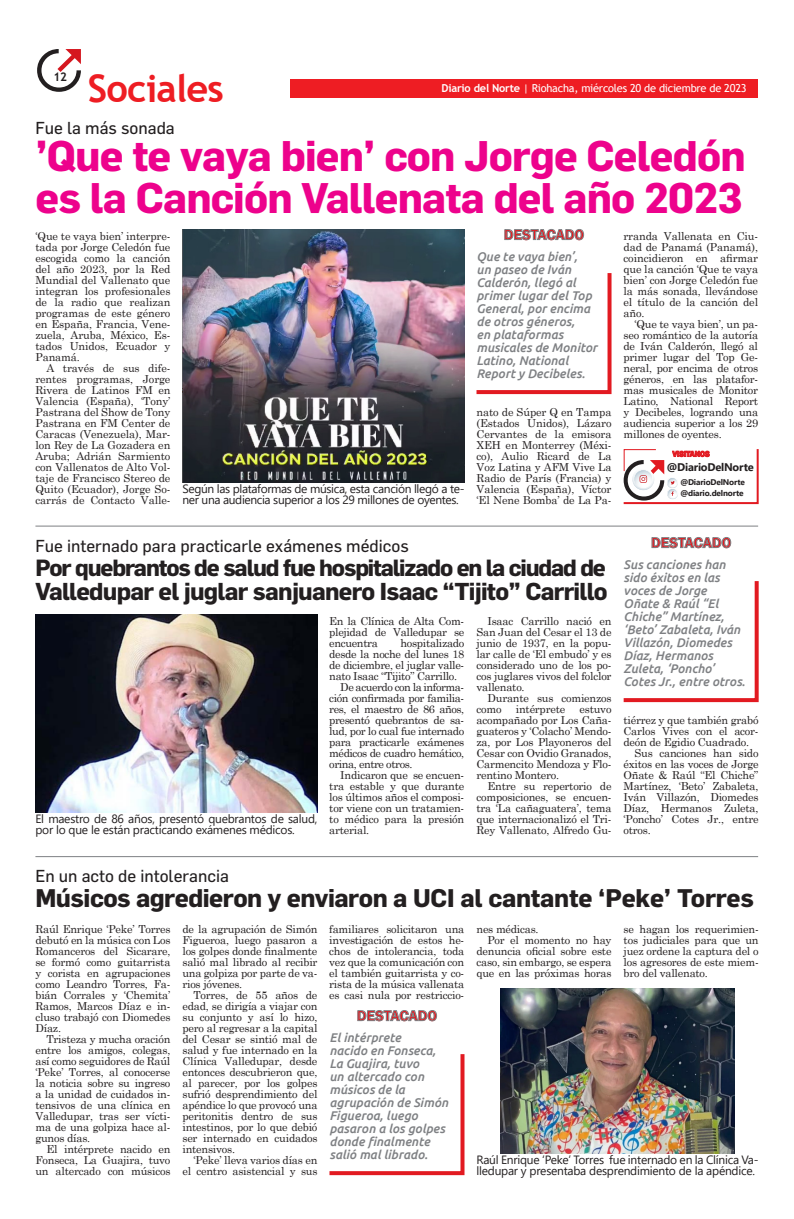
<style>
.page{position:relative;width:794px;height:1219px;background:#fff}
.page>*{position:absolute;margin:0;border:0;box-sizing:border-box;transform-origin:0 0}
.Título_medio_34pt{font:700 42px/42px "Flama";letter-spacing:-.02em;color:#ed028c}
.Texto_capitular{font:700 38px "Trebuchet MS";letter-spacing:-.02em;color:#ee1d23}
.Titulo_Medio_30Pt{font:700 25px "Flama";letter-spacing:-.02em;color:#231f20}
.Titulo_Medio_30Pt-2{font:700 24px "Flama";letter-spacing:-.03em;color:#231f20}
.Titulo_Medio_30Pt-3{font:700 23px "Flama";letter-spacing:-.05em;color:#231f20}
.Antetitulo{font:17px "Flama";color:#231f20}
.Destacado_Segoe_Bold{font:600 15px "Franklin Gothic";color:#e21a21}
.Destacado{font:italic 500 12.6px/13px "Ubuntu";color:#7e8083}
.Pié_de_foto{font:12px/11px "Segoe UI";letter-spacing:-.02em;color:#231f20}
.Texto_capitular-2{font:700 12px "Trebuchet MS";color:#231f20}
.Texto{font:700 11.1px "Segoe UI";letter-spacing:-.02em;color:#231f20}
.Texto-2{font:11px/11px "Century Schoolbook";letter-spacing:-.02em;color:#231f20;text-align:justify}
.Texto_sin_sangrias{font:11px/11px "Century Schoolbook";letter-spacing:-.025em;color:#231f20;text-align:justify}
.Texto-3{font:11px "Trebuchet MS";letter-spacing:-.02em;color:#fff}
.Texto-4{font:700 8.2px "Segoe UI";letter-spacing:-.02em;color:#231f20}
.Destacado_Segoe_Bold-2{font:600 8px "Franklin Gothic";color:#e21a21}
.s1{font-weight:700}
</style>
<div class="page">
<div style="left:290px;top:79px;width:468px;height:18px;background:#ee1d23"></div>
<svg style="left:37px;top:49px;width:44px;height:43px"></svg>
<img style="left:182px;top:229px;width:282px;height:253px">
<svg style="left:476px;top:273px;width:136px;height:122px"></svg>
<svg style="left:504px;top:229px;width:80px;height:11px"></svg>
<svg style="left:623px;top:449px;width:136px;height:56px"></svg>
<hr style="left:35px;top:526px;width:723px;height:1px;background:#7e8083">
<hr style="left:35px;top:856px;width:723px;height:1px;background:#7e8083">
<svg style="left:623px;top:581px;width:136px;height:122px"></svg>
<svg style="left:651px;top:537px;width:80px;height:11px"></svg>
<img style="left:35px;top:614px;width:282px;height:198px">
<img style="left:500px;top:988px;width:235px;height:166px">
<svg style="left:329px;top:1054px;width:136px;height:122px"></svg>
<svg style="left:357px;top:1010px;width:80px;height:11px"></svg>
<p class="Texto_capitular-2" style="left:54px;top:69px;width:15px">12</p>
<p class="Texto_capitular" style="left:88px;top:65px;width:138px">Sociales</p>
<p class="Texto-3" style="left:441px;top:81px;width:307px"><span class="s1">Diario del Norte</span> | Riohacha, miércoles 20 de diciembre de 2023</p>
<p class="Antetitulo" style="left:35px;top:118px;width:141px">Fue la más sonada</p>
<p class="Título_medio_34pt" style="left:35px;top:134px;width:711px">’Que te vaya bien’ con Jorge Celedón es la Canción Vallenata del año 2023</p>
<p class="Texto_sin_sangrias" style="left:35px;top:230px;width:136px">‘Que te vaya bien’ interpre&shy;tada por Jorge Celedón fue escogida como la canción del año 2023, por la Red Mundial del Vallenato que integran los profesionales de la radio que realizan programas de este género en España, Francia, Vene&shy;zuela, Aruba, México, Es&shy;tados Unidos, Ecuador y Panamá.</p>
<p class="Texto-2" style="left:35px;top:362px;width:136px;text-indent:11px">A través de sus dife&shy;rentes programas, Jorge Rivera de Latinos FM en Valencia (España), ‘Tony’ Pastrana del Show de Tony Pastrana en FM Center de Caracas (Venezuela), Mar&shy;lon Rey de La Gozadera en Aruba; Adrián Sarmiento con Vallenatos de Alto Vol&shy;taje de Francisco Stereo de Quito (Ecuador), Jorge So&shy;carrás de Contacto Valle-</p>
<p class="Pié_de_foto" style="left:182px;top:482px;width:283px">Según las plataformas de música, esta canción llegó a te&shy;ner una audiencia superior a los 29 millones de oyentes.</p>
<p class="Destacado_Segoe_Bold" style="left:504px;top:225px;width:82px">DESTACADO</p>
<p class="Destacado" style="left:476px;top:250px;width:122px">Que te vaya bien’,<br>un paseo de Iván<br>Calderón, llegó al primer lugar del Top<br>General, por encima de otros géneros,<br>en plataformas musicales de Monitor<br>Latino, National<br>Report y Decibeles.</p>
<p class="Texto-2" style="left:476px;top:406px;width:136px">nato de Súper Q en Tampa (Estados Unidos), Lázaro Cervantes de la emisora XEH en Monterrey (Méxi&shy;co), Aulio Ricard de La Voz Latina y AFM Vive La Radio de París (Francia) y Valencia (España), Víctor ‘El Nene Bomba’ de La Pa-</p>
<p class="Antetitulo" style="left:35px;top:536px;width:375px">Fue internado para practicarle exámenes médicos</p>
<p class="Titulo_Medio_30Pt-3" style="left:35px;top:554px;width:572px">Por quebrantos de salud fue hospitalizado en la ciudad de</p>
<p class="Titulo_Medio_30Pt-2" style="left:35px;top:577px;width:574px">Valledupar el juglar sanjuanero Isaac “Tijito” Carrillo</p>
<p class="Texto_sin_sangrias" style="left:329px;top:615px;width:136px">En la Clínica de Alta Com&shy;plejidad de Valledupar se encuentra</p>
<p class="Texto-2" style="left:476px;top:615px;width:136px;text-indent:11px">Isaac Carrillo nació en San Juan del Cesar el 13 de junio de 1937, en la popu&shy;lar calle de ‘El embudo’ y es considerado uno de los po&shy;cos juglares vivos del folclor vallenato.</p>
<p class="Texto-2" style="left:476px;top:692px;width:136px;text-indent:11px">Durante sus comienzos como</p>
<p class="Texto_sin_sangrias" style="left:329px;top:637px;width:136px;text-indent:71px">hospitalizado desde la noche del lunes 18 de diciembre, el juglar valle&shy;nato Isaac “Tijito” Carrillo.</p>
<p class="Texto-2" style="left:329px;top:681px;width:136px;text-indent:11px">De acuerdo con la informa&shy;ción confirmada por familia&shy;res, el maestro de 86 años, presentó quebrantos de sa&shy;lud, por lo cual fue internado para practicarle exámenes médicos de cuadro hemático, orina, entre otros.</p>
<p class="Texto-2" style="left:329px;top:769px;width:136px;text-indent:11px">Indicaron que se encuen&shy;tra estable y que durante los últimos años el composi&shy;tor viene con un tratamien&shy;to médico para la presión arterial.</p>
<p class="Texto-2" style="left:516px;top:703px;width:51px">intérprete</p>
<p class="Texto-2" style="left:476px;top:703px;width:136px;text-indent:103px">estuvo acompañado por Los Caña&shy;guateros y ‘Colacho’ Mendo&shy;za, por Los Playoneros del Cesar con Ovidio Granados, Carmencito Mendoza y Flo&shy;rentino Montero.</p>
<p class="Texto-2" style="left:476px;top:780px;width:136px;text-indent:11px">Entre su repertorio de composiciones, se encuen&shy;tra ‘La cañaguatera’, tema que internacionalizó el Tri-Rey Vallenato, Alfredo Gu-</p>
<p class="Pié_de_foto" style="left:35px;top:812px;width:283px">El maestro de 86 años, presentó quebrantos de salud, por lo que le están practicando exámenes médicos.</p>
<p class="Texto-2" style="left:623px;top:230px;width:136px">rranda Vallenata en Ciu&shy;dad de Panamá (Panamá), coincidieron en afirmar que la canción ‘Que te vaya bien’ con Jorge Celedón fue la más sonada, llevándose el título de la canción del año.</p>
<p class="Texto-2" style="left:623px;top:318px;width:136px;text-indent:11px">‘Que te vaya bien’, un pa&shy;seo romántico de la autoría de Iván Calderón, llegó al primer lugar del Top Ge&shy;neral, por encima de otros géneros, en las platafor&shy;mas musicales de Monitor Latino, National Report y Decibeles, logrando una audiencia superior a los 29 millones de oyentes.</p>
<p class="Destacado_Segoe_Bold-2" style="left:672px;top:449px;width:39px">VISITANOS</p>
<p class="Texto" style="left:667px;top:456px;width:88px">@DiarioDelNorte</p>
<p class="Texto-4" style="left:680px;top:474px;width:66px">@DiarioDelNorte</p>
<p class="Texto-4" style="left:680px;top:485px;width:65px">@diario.delnorte</p>
<p class="Destacado_Segoe_Bold" style="left:651px;top:533px;width:82px">DESTACADO</p>
<p class="Destacado" style="left:623px;top:558px;width:123px">Sus canciones han sido éxitos en las voces de Jorge<br>Oñate &amp; Raúl “El<br>Chiche” Martínez, ‘Beto’ Zabaleta, Iván<br>Villazón, Diomedes<br>Díaz, Hermanos<br>Zuleta, ‘Poncho’<br>Cotes Jr., entre otros.</p>
<p class="Texto-2" style="left:623px;top:714px;width:136px">tiérrez y que también grabó Carlos Vives con el acor&shy;deón de Egidio Cuadrado.</p>
<p class="Texto-2" style="left:623px;top:747px;width:136px;text-indent:11px">Sus canciones han sido éxitos en las voces de Jorge Oñate &amp; Raúl “El Chiche” Martínez, ‘Beto’ Zabaleta, Iván Villazón, Diomedes Díaz, Hermanos Zuleta, ‘Poncho’ Cotes Jr., entre otros.</p>
<p class="Antetitulo" style="left:35px;top:866px;width:195px">En un acto de intolerancia</p>
<p class="Titulo_Medio_30Pt" style="left:35px;top:883px;width:720px">Músicos agredieron y enviaron a UCI al cantante ‘Peke’ Torres</p>
<p class="Texto_sin_sangrias" style="left:35px;top:923px;width:136px">Raúl Enrique ‘Peke’ Torres debutó en la música con Los Romanceros del Sicarare, se formó como guitarrista y corista en agrupaciones como Leandro Torres, Fa&shy;bián Corrales y ‘Chemita’ Ramos, Marcos Díaz e in&shy;cluso trabajó con Diomedes Díaz.</p>
<p class="Texto-2" style="left:35px;top:1033px;width:136px;text-indent:11px">Tristeza y mucha oración entre los amigos, colegas, así como seguidores de Raúl ‘Peke’ Torres, al conocerse la noticia sobre su ingreso a la unidad de cuidados in&shy;tensivos de una clínica en Valledupar, tras ser vícti&shy;ma de una golpiza hace al&shy;gunos días.</p>
<p class="Texto-2" style="left:35px;top:1143px;width:136px;text-indent:11px">El intérprete nacido en Fonseca, La Guajira, tuvo un altercado con músicos</p>
<p class="Pié_de_foto" style="left:476px;top:1153px;width:283px">Raúl Enrique ‘Peke’ Torres fue internado en la Clínica Va&shy;lledupar y presentaba desprendimiento de la apéndice.</p>
<p class="Texto-2" style="left:329px;top:923px;width:136px">familiares solicitaron una investigación de estos he&shy;chos de intolerancia, toda vez que la comunicación con el también guitarrista y co&shy;rista de la música vallenata es casi nula por restriccio-</p>
<p class="Destacado_Segoe_Bold" style="left:357px;top:1006px;width:82px">DESTACADO</p>
<p class="Destacado" style="left:329px;top:1031px;width:120px">El intérprete<br>nacido en Fonseca,<br>La Guajira, tuvo<br>un altercado con músicos de la agrupación de Simón<br>Figueroa, luego pasaron a los golpes donde finalmente salió mal librado.</p>
<p class="Texto-2" style="left:182px;top:923px;width:136px">de la agrupación de Simón Figueroa, luego pasaron a los golpes donde finalmente salió mal librado al recibir una golpiza por parte de va&shy;rios jóvenes.</p>
<p class="Texto-2" style="left:182px;top:989px;width:136px;text-indent:11px">Torres, de 55 años de edad, se dirigía a viajar con su conjunto y así lo hizo, pero al regresar a la capital del Cesar se sintió mal de salud y fue internado en la Clínica Valledupar, desde entonces descubrieron que, al parecer, por los golpes sufrió desprendimiento del apéndice lo que provocó una peritonitis dentro de sus intestinos, por lo que debió ser internado en cuidados intensivos.</p>
<p class="Texto-2" style="left:182px;top:1154px;width:136px;text-align:right">‘Peke’ lleva varios días en el centro asistencial y sus</p>
<p class="Texto-2" style="left:476px;top:923px;width:64px">nes médicas.</p>
<p class="Texto-2" style="left:476px;top:934px;width:136px;text-indent:11px">Por el momento no hay denuncia oficial sobre este caso, sin embargo, se espera que en las próximas horas</p>
<p class="Texto-2" style="left:623px;top:923px;width:136px">se hagan los requerimien&shy;tos judiciales para que un juez ordene la captura del o los agresores de este miem&shy;bro del vallenato.</p>
</div>
